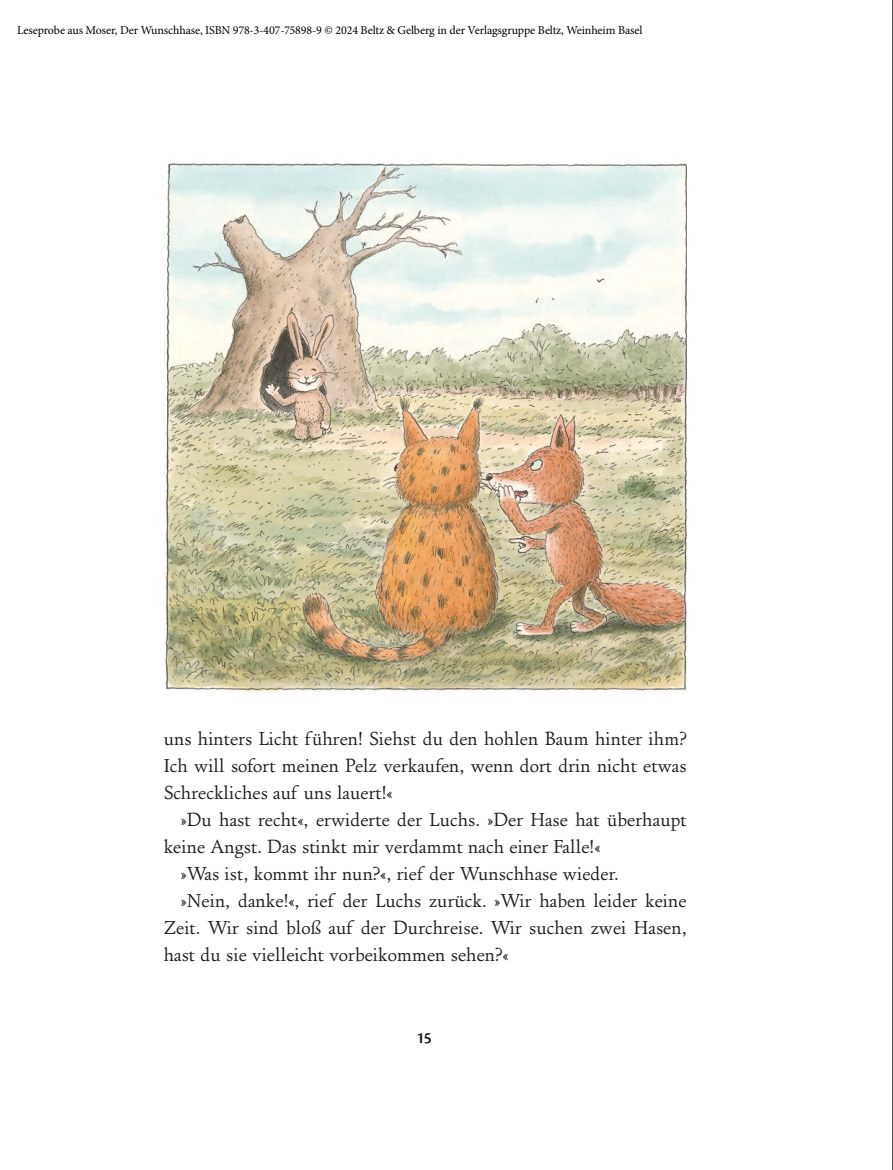
<style>
.page{position:relative;width:893px;height:1170px;background:#fff}
.page>*{position:absolute;margin:0;border:0;box-sizing:border-box;transform-origin:0 0}
.t1{font:19.5px "Foundry Old Style Normal";color:#1d1d1b}
.t2{font:600 16.5px "Cronos Pro";color:#1d1d1b}
.t3{font:12px "Minion Pro";letter-spacing:-.01em;color:#000}
</style>
<div class="page">
<img style="left:165px;top:163px;width:522px;height:531px">
<hr style="left:892px;top:0;width:1px;height:1169px;background:#1d1d1b">
<p class="t3" style="left:17px;top:22px;width:627px">Leseprobe aus Moser, Der Wunschhase, ISBN 978-3-407-75898-9 © 2024 Beltz &amp; Gelberg in der Verlagsgruppe Beltz, Weinheim Basel</p>
<p class="t1" style="left:164px;top:726px;width:524px">uns hinters Licht führen! Siehst du den hohlen Baum hinter ihm?</p>
<p class="t1" style="left:164px;top:753px;width:524px">Ich will sofort meinen Pelz verkaufen, wenn dort drin nicht etwas</p>
<p class="t1" style="left:164px;top:780px;width:231px">Schreckliches auf uns lauert!«</p>
<p class="t1" style="left:181px;top:807px;width:507px">»Du hast recht«, erwiderte der Luchs. »Der Hase hat überhaupt</p>
<p class="t1" style="left:164px;top:834px;width:438px">keine Angst. Das stinkt mir verdammt nach einer Falle!«</p>
<p class="t1" style="left:181px;top:861px;width:440px">»Was ist, kommt ihr nun?«, rief der Wunschhase wieder.</p>
<p class="t1" style="left:181px;top:888px;width:508px">»Nein, danke!«, rief der Luchs zurück. »Wir haben leider keine</p>
<p class="t1" style="left:164px;top:915px;width:525px">Zeit. Wir sind bloß auf der Durchreise. Wir suchen zwei Hasen,</p>
<p class="t1" style="left:164px;top:942px;width:346px">hast du sie vielleicht vorbeikommen sehen?«</p>
<p class="t2" style="left:416px;top:1028px;width:17px">15</p>
</div>
